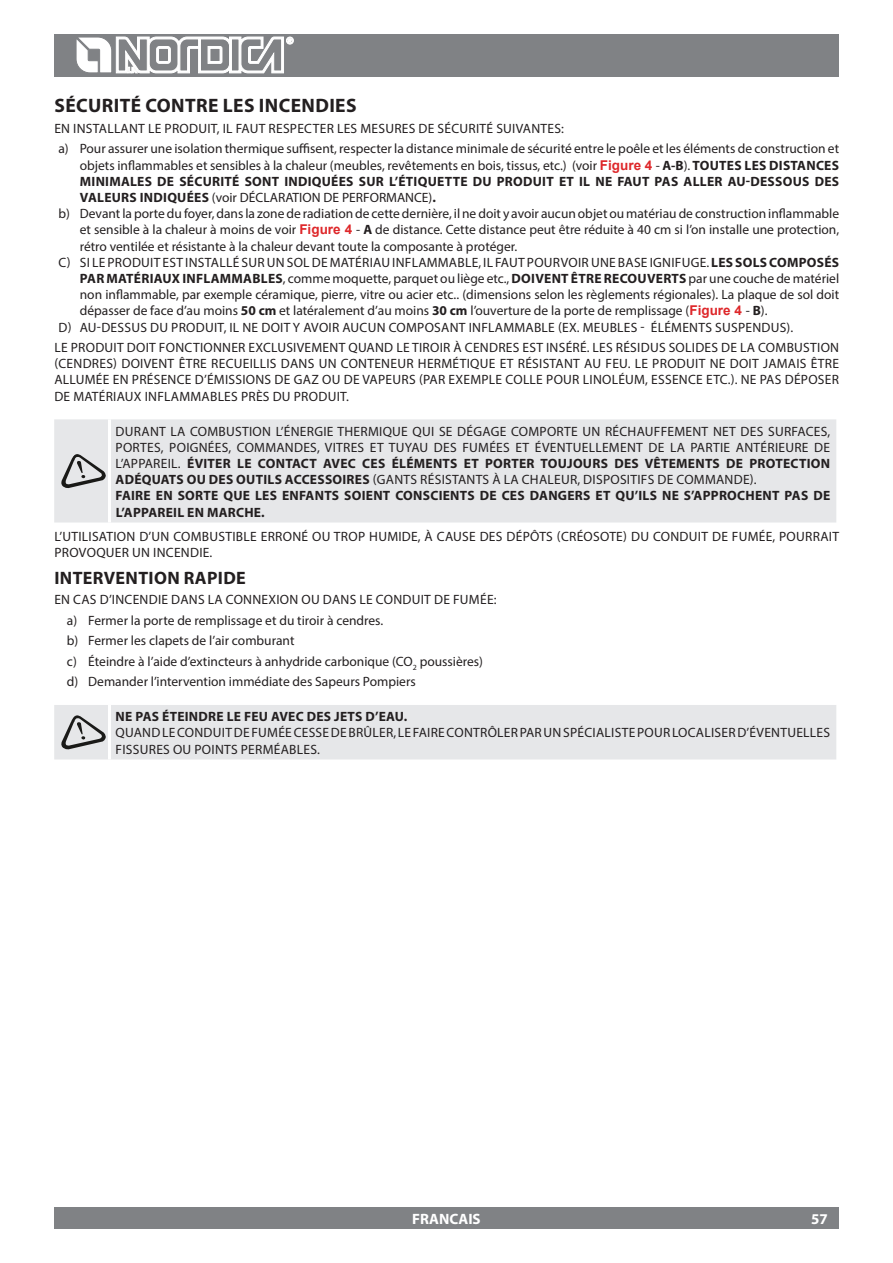
<style>
.page{position:relative;width:893px;height:1263px;background:#fff}
.page>*{position:absolute;margin:0;border:0;box-sizing:border-box;transform-origin:0 0}
.t1{font:700 19.5px "Myriad Pro";letter-spacing:.02em;color:#231f20}
.t2{font:700 18px "Myriad Pro";letter-spacing:.02em;color:#231f20}
.t3{font:700 15px "Myriad Pro";color:#fff}
.t4{font:13.5px/16.2px "Myriad Pro";letter-spacing:.02em;color:#231f20}
.t5{font:13.5px/20.4px "Myriad Pro";color:#231f20}
.t6{font:700 13.5px "Myriad Pro";letter-spacing:.02em;color:#231f20}
.s1{font-family:"Arial";font-weight:700;color:#de272a}
.s2{font-weight:700}
</style>
<div class="page">
<div style="left:54px;top:34px;width:785px;height:43px;background:#808285"></div>
<svg style="left:76px;top:37px;width:217px;height:36px"></svg>
<div style="left:54px;top:1208px;width:785px;height:21px;background:#808285"></div>
<div style="left:54px;top:419px;width:782px;height:103px;background:#e6e7e9"></div>
<hr style="left:108px;top:419px;width:3px;height:103px;background:#fff">
<svg style="left:60px;top:453px;width:46px;height:36px;background:#b4b5b6"></svg>
<div style="left:54px;top:705px;width:782px;height:54px;background:#e6e7e9"></div>
<h1 class="t1" style="left:54px;top:93px;width:304px">SÉCURITÉ CONTRE LES INCENDIES</h1>
<p class="t4" style="left:58px;top:118px;width:782px;line-height:20.4px;text-indent:-4px">EN INSTALLANT LE PRODUIT, IL FAUT RESPECTER LES MESURES DE SÉCURITÉ SUIVANTES:<br>A) POUR ASSURER UNE ISOLATION THERMIQUE SUFFISENT, RESPECTER LA DISTANCE MINIMALE DE SÉCURITÉ ENTRE LE POÊLE ET LES ÉLÉMENTS DE CONSTRUCTION ET</p>
<p class="t5" style="left:80px;top:155px;width:630px">OBJETS INFLAMMABLES ET SENSIBLES À LA CHALEUR (MEUBLES, REVÊTEMENTS EN BOIS, TISSUS, ETC.) (VOIR <span class="s1">Figure 4</span> - <span class="s2">A-B</span>). <span class="s2">TOUTES</span></p>
<p class="t6" style="left:744px;top:156px;width:8px">LES</p>
<p class="t6" style="left:769px;top:156px;width:9px">DISTANCES</p>
<p class="t6" style="left:80px;top:172px;width:50px">MINIMALES</p>
<p class="t6" style="left:157px;top:172px;width:31px">DE SÉCURITÉ</p>
<p class="t6" style="left:245px;top:172px;width:10px">SONT</p>
<p class="t6" style="left:284px;top:172px;width:8px">INDI</p>
<p class="t6" style="left:312px;top:172px;width:19px">QUÉES</p>
<p class="t6" style="left:359px;top:172px;width:10px">SUR</p>
<p class="t6" style="left:389px;top:172px;width:48px">L’ÉTIQUETTE</p>
<p class="t6" style="left:473px;top:172px;width:42px">DU PRODUIT</p>
<p class="t6" style="left:559px;top:172px;width:134px">ET IL NE FAUT PAS ALLER</p>
<p class="t6" style="left:728px;top:172px;width:32px">AU-DESSOUS</p>
<p class="t6" style="left:815px;top:172px;width:9px">DES</p>
<p class="t6" style="left:80px;top:189px;width:18px">VALEURS</p>
<p class="t6" style="left:140px;top:189px;width:8px">INDI</p>
<p class="t6" style="left:167px;top:189px;width:19px">QUÉES</p>
<p class="t4" style="left:212px;top:189px;width:37px">(VOIR DÉCLARATION</p>
<p class="t4" style="left:324px;top:189px;width:42px">DE PERFORMANC</p>
<p class="t4" style="left:422px;top:189px;width:15px">E)<span class="s2">.</span></p>
<p class="t5" style="left:59px;top:203px;width:782px">B) DEVANT LA PORTE DU FOYER, DANS LA ZONE DE RADIATION DE CETTE DERNIÈRE, IL NE DOIT Y AVOIR AUCUN OBJET OU MATÉRIAU DE CONSTRUCTION INFLAMMABLE</p>
<p class="t5" style="left:80px;top:219px;width:761px">ET SENSIBLE À LA CHALEUR À MOINS DE VOIR <span class="s1">Figure 4</span> - <span class="s2">A</span> DE DISTANCE. CETTE DISTANCE PEUT ÊTRE RÉDUITE À 40 CM SI L’ON INSTALLE UNE PROTECTION,</p>
<p class="t5" style="left:80px;top:236px;width:439px">RÉTRO VENTILÉE ET RÉSISTANTE À LA CHALEUR DEVANT TOUTE LA COMPOSANTE À PROTÉGER.</p>
<p class="t4" style="left:59px;top:254px;width:686px">C) SI LE PRODUIT EST INSTALLÉ SUR UN SOL DE MATÉRIAU INFLAMMABLE, IL FAUT POURVOIR UNE BASE IGNIFUGE. <span class="s2">LES SOLS</span></p>
<p class="t6" style="left:769px;top:253px;width:47px">COMPOSÉS</p>
<p class="t6" style="left:80px;top:270px;width:47px">PAR MATÉRIAU</p>
<p class="t6" style="left:172px;top:270px;width:19px">X INFLA</p>
<p class="t6" style="left:220px;top:270px;width:33px">MMABLES</p>
<p class="t4" style="left:283px;top:270px;width:271px">, COMME MOQUETTE, PARQUET OU LIÈGE ETC., <span class="s2">DOIVENT</span></p>
<p class="t6" style="left:571px;top:270px;width:17px">ÊTRE</p>
<p class="t6" style="left:604px;top:270px;width:10px">RECOU</p>
<p class="t6" style="left:647px;top:270px;width:18px">VERTS</p>
<p class="t4" style="left:689px;top:270px;width:152px">PAR UNE COUCHE DE MATÉRIEL</p>
<p class="t5" style="left:80px;top:284px;width:761px">NON INFLAMMABLE, PAR EXEMPLE CÉRAMIQUE, PIERRE, VITRE OU ACIER ETC.. (DIMENSIONS SELON LES RÈGLEMENTS RÉGIONALES). LA PLAQUE DE SOL DOIT</p>
<p class="t5" style="left:80px;top:300px;width:689px">DÉPASSER DE FACE D’AU MOINS <span class="s2">50 CM</span> ET LATÉRALEMENT D’AU MOINS <span class="s2">30 CM</span> L’OUVERTURE DE LA PORTE DE REMPLISSAGE (<span class="s1">Figure 4</span> - <span class="s2">B</span>).</p>
<p class="t4" style="left:59px;top:319px;width:736px">D) AU-DESSUS DU PRODUIT, IL NE DOIT Y AVOIR AUCUN COMPOSANT INFLAMMABLE (EX. MEUBLES - ÉLÉMENTS SUSPENDUS).</p>
<p class="t4" style="left:54px;top:339px;width:786px;text-align:justify">LE PRODUIT DOIT FONCTIONNER EXCLUSIVEMENT QUAND LE TIROIR À CENDRES EST INSÉRÉ. LES RÉSIDUS SOLIDES DE LA COMBUSTION (CENDRES) DOIVENT ÊTRE RECUEILLIS DANS UN CONTENEUR HERMÉTIQUE ET RÉSISTANT AU FEU. LE PRODUIT NE DOIT JAMAIS ÊTRE ALLUMÉE EN PRÉSENCE D’ÉMISSIONS DE GAZ OU DE VAPEURS (PAR EXEMPLE COLLE POUR LINOLÉUM, ESSENCE ETC.). NE PAS DÉPOSER DE MATÉRIAUX INFLAMMABLES PRÈS DU PRODUIT.</p>
<p class="t4" style="left:116px;top:423px;width:716px">DURANT LA COMBUSTION L’ÉNERGIE THERMIQUE QUI SE DÉGAGE COMPORTE UN RÉCHAUFFEMENT NET DES SURFACES,<br>PORTES, POIGNÉES, COMMANDES, VITRES ET TUYAU DES FUMÉES ET ÉVENTUELLEMENT DE LA PARTIE ANTÉRIEURE DE<br>L’APPAREIL. <span class="s2">ÉVITER</span></p>
<p class="t6" style="left:237px;top:455px;width:31px">LE CONTACT</p>
<p class="t6" style="left:323px;top:455px;width:48px">AVEC CES</p>
<p class="t6" style="left:392px;top:455px;width:43px">ÉLÉMENTS</p>
<p class="t6" style="left:464px;top:455px;width:39px">ET PORTER</p>
<p class="t6" style="left:540px;top:455px;width:10px">TOU</p>
<p class="t6" style="left:567px;top:455px;width:16px">JOURS</p>
<p class="t6" style="left:614px;top:455px;width:9px">DES</p>
<p class="t6" style="left:645px;top:455px;width:52px">VÊTEMENTS</p>
<p class="t6" style="left:726px;top:455px;width:41px">DE PROTECTION</p>
<p class="t6" style="left:116px;top:471px;width:10px">ADÉ</p>
<p class="t6" style="left:142px;top:471px;width:19px">QUATS</p>
<p class="t6" style="left:187px;top:471px;width:31px">OU DES</p>
<p class="t6" style="left:236px;top:471px;width:9px">OUTILS</p>
<p class="t6" style="left:285px;top:471px;width:9px">ACCESSOIRES</p>
<p class="t4" style="left:373px;top:471px;width:385px">(GANTS RÉSISTANTS À LA CHALEUR, DISPOSITIFS DE COMMANDE).</p>
<p class="t6" style="left:116px;top:487px;width:15px">FAIRE</p>
<p class="t6" style="left:156px;top:487px;width:31px">EN SORTE</p>
<p class="t6" style="left:223px;top:487px;width:40px">QUE LES</p>
<p class="t6" style="left:282px;top:487px;width:9px">ENFANTS</p>
<p class="t6" style="left:344px;top:487px;width:9px">SOIENT</p>
<p class="t6" style="left:395px;top:487px;width:9px">CONSCIENTS</p>
<p class="t6" style="left:480px;top:487px;width:31px">DE CES</p>
<p class="t6" style="left:530px;top:487px;width:10px">DAN</p>
<p class="t6" style="left:558px;top:487px;width:18px">GERS</p>
<p class="t6" style="left:595px;top:487px;width:50px">ET QU’ILS</p>
<p class="t6" style="left:662px;top:487px;width:67px">NE S’APPROC</p>
<p class="t6" style="left:745px;top:487px;width:19px">HENT</p>
<p class="t6" style="left:785px;top:487px;width:38px">PAS DE</p>
<p class="t6" style="left:116px;top:503px;width:41px">L’APPAREIL</p>
<p class="t6" style="left:187px;top:503px;width:41px">EN MARC</p>
<p class="t6" style="left:244px;top:503px;width:22px">HE.</p>
<p class="t4" style="left:54px;top:528px;width:786px">L’UTILISATION D’UN COMBUSTIBLE ERRONÉ OU TROP HUMIDE, À CAUSE DES DÉPÔTS (CRÉOSOTE) DU CONDUIT DE FUMÉE, POURRAIT<br>PROVOQUER UN INCENDIE.</p>
<h2 class="t2" style="left:54px;top:566px;width:193px">INTERVENTION RAPIDE</h2>
<p class="t5" style="left:67px;top:589px;width:431px;text-indent:-13px">EN CAS D’INCENDIE DANS LA CONNEXION OU DANS LE CONDUIT DE FUMÉE:<br>A) FERMER LA PORTE DE REMPLISSAGE ET DU TIROIR À CENDRES.<br>B) FERMER LES CLAPETS DE L’AIR COMBURANT<br>C) ÉTEINDRE À L’AIDE D’EXTINCTEURS À ANHYDRIDE CARBONIQUE (CO<sub>2</sub> POUSSIÈRES)<br>D) DEMANDER L’INTERVENTION IMMÉDIATE DES SAPEURS POMPIERS</p>
<p class="t6" style="left:116px;top:708px;width:293px">NE PAS ÉTEINDRE LE FEU AVEC DES JETS D’EAU.</p>
<p class="t4" style="left:116px;top:724px;width:716px">QUAND LE CONDUIT DE FUMÉE CESSE DE BRÛLER, LE FAIRE CONTRÔLER PAR UN SPÉCIALISTE POUR LOCALISER D’ÉVENTUELLES<br>FISSURES OU POINTS PERMÉABLES.</p>
<p class="t3" style="left:412px;top:1209px;width:70px">FRANCAIS</p>
<p class="t3" style="left:811px;top:1209px;width:18px">57</p>
</div>
